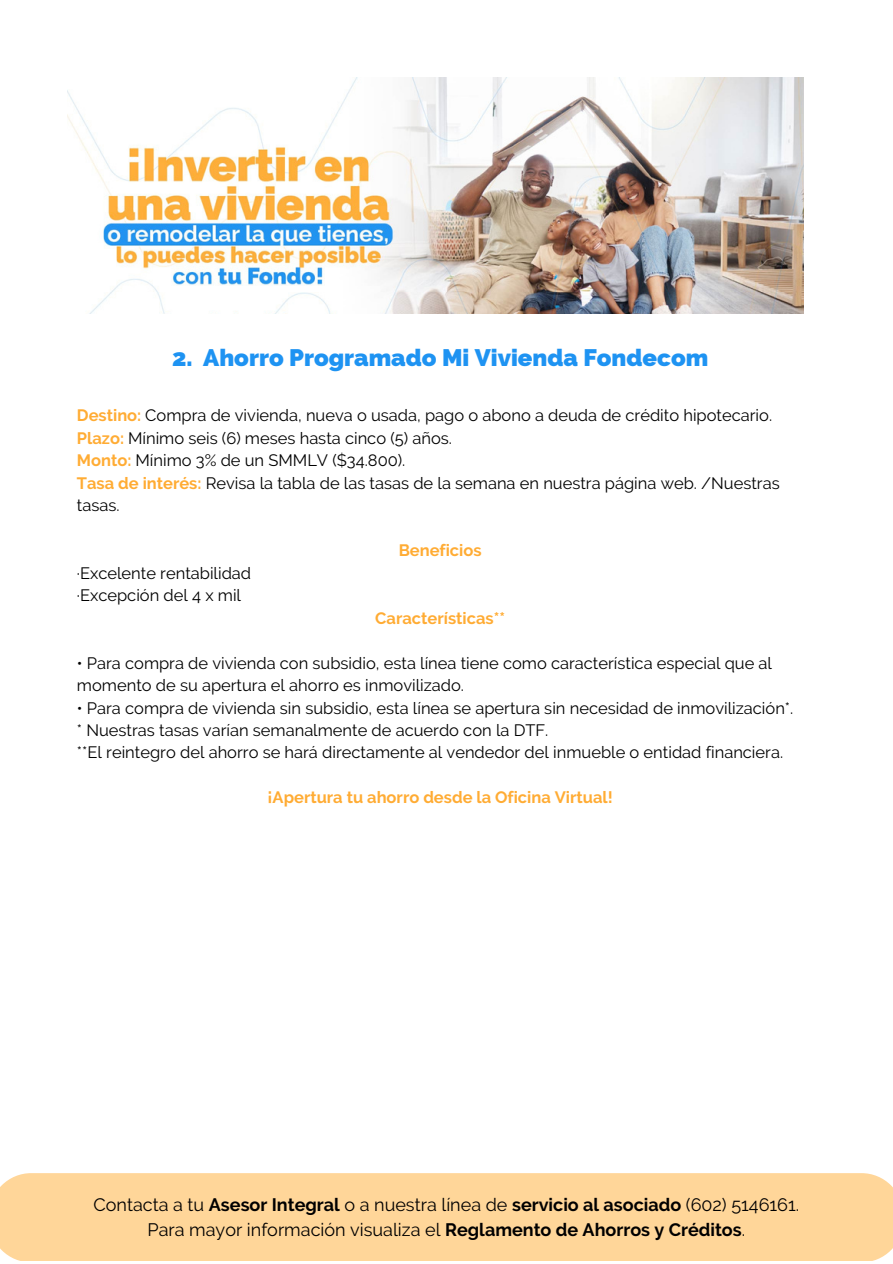
<style>
.page{position:relative;width:893px;height:1264px;background:#fff}
.page>*{position:absolute;margin:0;border:0;box-sizing:border-box;transform-origin:0 0}
.t1{font:800 24px "Raleway";color:#1e93f2}
.t2{font:18px/24.8px "Raleway";color:#000;text-align:center}
.t3{font:16.5px/22.5px "Raleway";color:#000}
.t4{font:700 16.5px "Raleway";color:#ffac34}
.s1{font-weight:700;color:#ffac34}
.s2{font-weight:700}
</style>
<div class="page">
<div style="left:0;top:1173px;width:892px;height:87px;background:#ffd699"></div>
<img style="left:67px;top:77px;width:736px;height:237px">
<h1 class="t1" style="left:172px;top:343px;width:537px">2. Ahorro Programado Mi Vivienda Fondecom</h1>
<p class="t3" style="left:77px;top:404px;width:704px"><span class="s1">Destino:</span> Compra de vivienda, nueva o usada, pago o abono a deuda de crédito hipotecario.<br><span class="s1">Plazo:</span> Mínimo seis (6) meses hasta cinco (5) años.<br><span class="s1">Monto:</span> Mínimo 3% de un SMMLV ($34.800).<br><span class="s1">Tasa de interés:</span> Revisa la tabla de las tasas de la semana en nuestra página web. /Nuestras tasas.</p>
<p class="t4" style="left:398px;top:540px;width:84px">Beneficios</p>
<p class="t3" style="left:77px;top:561px;width:176px">·Excelente rentabilidad ·Excepción del 4 x mil</p>
<p class="t4" style="left:375px;top:608px;width:131px">Características**</p>
<p class="t3" style="left:77px;top:651px;width:696px">• Para compra de vivienda con subsidio, esta línea tiene como característica especial que al momento de su apertura el ahorro es inmovilizado.</p>
<p class="t3" style="left:77px;top:696px;width:718px">• Para compra de vivienda sin subsidio, esta línea se apertura sin necesidad de inmovilización*. * Nuestras tasas varían semanalmente de acuerdo con la DTF.<br>**El reintegro del ahorro se hará directamente al vendedor del inmueble o entidad financiera.</p>
<p class="t4" style="left:267px;top:788px;width:346px">¡Apertura tu ahorro desde la Oficina Virtual!</p>
<p class="t2" style="left:93px;top:1192px;width:707px">Contacta a tu <span class="s2">Asesor Integral</span> o a nuestra línea de <span class="s2">servicio al asociado</span> (602) 5146161.<br>Para mayor información visualiza el <span class="s2">Reglamento de Ahorros y Créditos</span>.</p>
</div>
